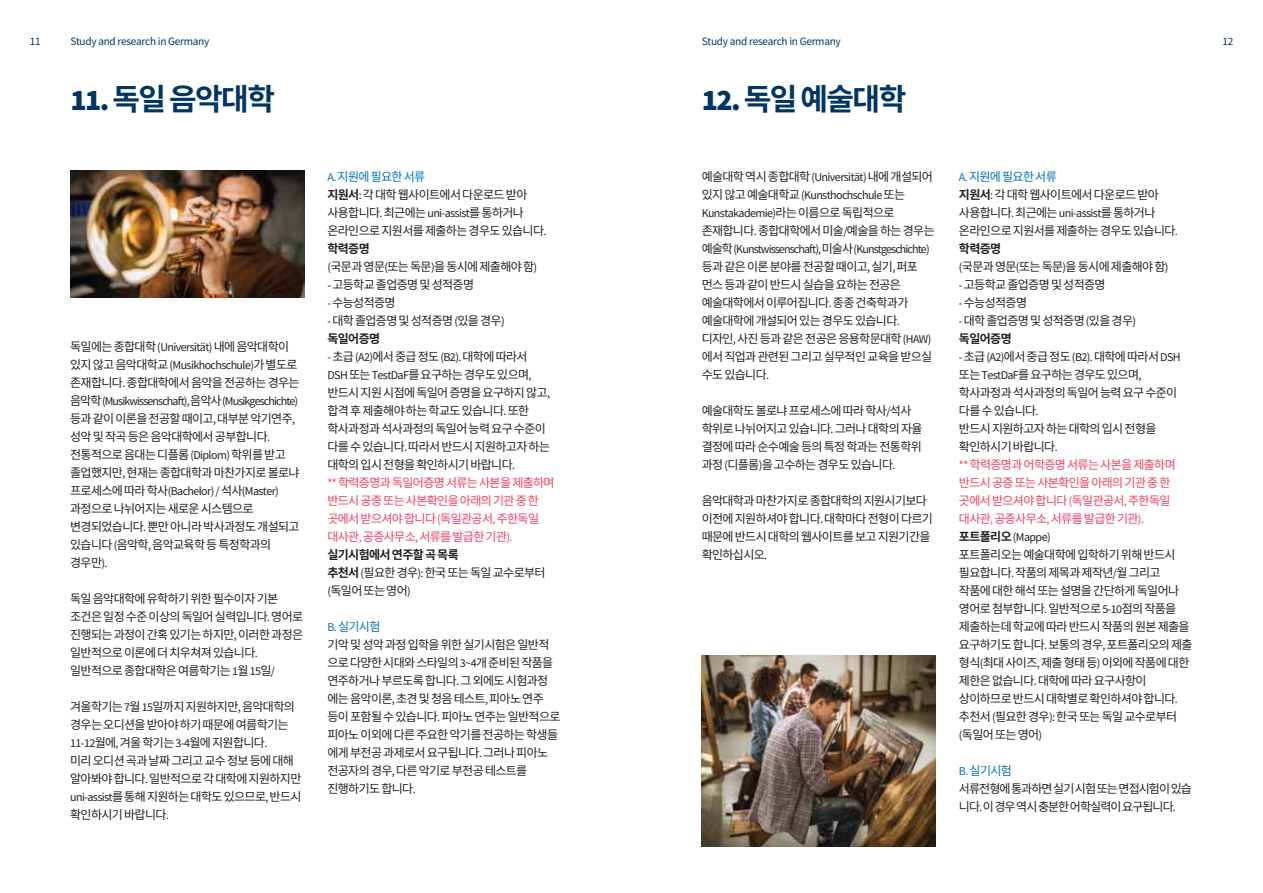
<style>
.page{position:relative;width:1263px;height:893px;background:#fff}
.page>*{position:absolute;margin:0;border:0;box-sizing:border-box;transform-origin:0 0}
.t1{font:700 30px "Source Han Sans HWK";letter-spacing:-.05em;color:#003663}
.t2{font:12px/18px "Source Han Sans HWK";letter-spacing:-.05em;color:#231f20}
.t3{font:12px/18px "Source Sans Pro";letter-spacing:-.05em;color:#231f20}
.t4{font:12px "Source Sans Pro";letter-spacing:-.075em;color:#231f20}
.t5{font:12px/18px "Source Han Sans HWK";letter-spacing:-.075em;color:#231f20}
.t6{font:11.25px "Source Sans Pro";letter-spacing:-.025em;color:#003663}
.s1{font-family:"Source Sans Pro";font-weight:900}
.s2{font-family:"Source Sans Pro"}
.s3{font-family:"Source Han Sans HWK"}
.s4{font-family:"Source Sans Pro";color:#0072bc}
.s5{color:#0072bc}
.s6{font-weight:700}
.s7{font-family:"Source Sans Pro";color:#ef4060}
.s8{color:#ef4060}
.s9{font-family:"Source Han Sans HWK";font-weight:700}
</style>
<div class="page">
<img style="left:70px;top:170px;width:234px;height:128px">
<img style="left:702px;top:655px;width:233px;height:191px">
<p class="t6" style="left:70px;top:35px;width:140px">Study and research in Germany</p>
<p class="t6" style="left:702px;top:35px;width:140px">Study and research in Germany</p>
<p class="t6" style="left:30px;top:35px;width:12px">11</p>
<p class="t6" style="left:1222px;top:35px;width:12px">12</p>
<h1 class="t1" style="left:70px;top:82px;width:206px"><span class="s1">11.</span> 독일음악대학</h1>
<h1 class="t1" style="left:702px;top:82px;width:206px"><span class="s1">12.</span> 독일예술대학</h1>
<p class="t2" style="left:70px;top:338px;width:220px">독일에는종합대학 <span class="s2">(Universität)</span> 내에음악대학이</p>
<p class="t3" style="left:70px;top:356px;width:229px"><span class="s3">있지않고음악대학교</span> (Musikhochschule)<span class="s3">가별도로</span></p>
<p class="t2" style="left:70px;top:374px;width:231px">존재합니다<span class="s2">.</span> 종합대학에서음악을전공하는경우는</p>
<p class="t4" style="left:70px;top:393px;width:230px"><span class="s3">음악학</span> (Musikwissenschaft), <span class="s3">음악사</span> (Musikgeschichte)</p>
<p class="t2" style="left:70px;top:410px;width:231px">등과같이이론을전공할때이고<span class="s2">,</span> 대부분악기연주<span class="s2">, </span>성악및작곡등은음악대학에서공부합니다<span class="s2">. </span>전통적으로음대는디플롬 <span class="s2">(Diplom)</span> 학위를받고 졸업했지만<span class="s2">,</span> 현재는종합대학과마찬가지로볼로냐</p>
<p class="t3" style="left:70px;top:482px;width:210px"><span class="s3">프로세스에따라학사</span>(Bachelor) / <span class="s3">석사</span>(Master)</p>
<p class="t2" style="left:70px;top:500px;width:231px">과정으로나뉘어지는새로운시스템으로 변경되었습니다<span class="s2">.</span> 뿐만아니라박사과정도개설되고 있습니다 <span class="s2">(</span>음악학<span class="s2">,</span> 음악교육학등특정학과의 경우만<span class="s2">).</span></p>
<p class="t2" style="left:70px;top:590px;width:235px">독일음악대학에유학하기위한필수이자기본 조건은일정수준이상의독일어실력입니다<span class="s2">.</span> 영어로 진행되는과정이간혹있기는하지만<span class="s2">,</span> 이러한과정은 일반적으로이론에더치우쳐져있습니다<span class="s2">. </span>일반적으로종합대학은여름학기는 <span class="s2">1</span>월 <span class="s2">15</span>일<span class="s2">/</span></p>
<p class="t2" style="left:70px;top:698px;width:233px">겨울학기는 <span class="s2">7</span>월 <span class="s2">15</span>일까지지원하지만<span class="s2">,</span> 음악대학의 경우는오디션을받아야하기때문에여름학기는<br><span class="s2">11-12</span>월에<span class="s2">,</span> 겨울학기는 <span class="s2">3-4</span>월에지원합니다<span class="s2">. </span>미리오디션곡과날짜그리고교수정보등에대해 알아봐야합니다<span class="s2">.</span> 일반적으로각대학에지원하지만 <span class="s2">uni-assist</span>를통해지원하는대학도있으므로<span class="s2">,</span> 반드시 확인하시기바랍니다<span class="s2">.</span></p>
<p class="t2" style="left:327px;top:168px;width:220px"><span class="s4">A.</span> <span class="s5">지원에필요한서류<br></span><span class="s6">지원서</span><span class="s2">:</span> 각대학웹사이트에서다운로드받아 사용합니다<span class="s2">.</span> 최근에는 <span class="s2">uni-assist</span>를통하거나 온라인으로지원서를제출하는경우도있습니다<span class="s2">. </span><span class="s6">학력증명 </span><span class="s2">(</span>국문과영문<span class="s2">(</span>또는독문<span class="s2">)</span>을동시에제출해야함<span class="s2">)</span></p>
<p class="t2" style="left:327px;top:276px;width:148px"><span class="s2">-</span> 고등학교졸업증명및성적증명</p>
<p class="t2" style="left:327px;top:294px;width:70px"><span class="s2">-</span> 수능성적증명</p>
<p class="t2" style="left:327px;top:312px;width:179px"><span class="s2">-</span> 대학졸업증명및성적증명 <span class="s2">(</span>있을경우<span class="s2">) </span><span class="s6">독일어증명</span></p>
<p class="t2" style="left:327px;top:348px;width:229px"><span class="s2">-</span> 초급 <span class="s2">(A2)</span>에서중급정도 <span class="s2">(B2).</span> 대학에따라서<br><span class="s2">DSH</span> 또는 <span class="s2">TestDaF</span>를요구하는경우도있으며<span class="s2">, </span>반드시지원시점에독일어증명을요구하지않고<span class="s2">, </span>합격후제출해야하는학교도있습니다<span class="s2">.</span> 또한 학사과정과석사과정의독일어능력요구수준이 다를수있습니다<span class="s2">.</span> 따라서반드시지원하고자하는 대학의입시전형을확인하시기바랍니다<span class="s2">.<br></span><span class="s7">**</span> <span class="s8">학력증명과독일어증명서류는사본을제출하며 반드시공증또는사본확인을아래의기관중한 곳에서받으셔야합니다</span> <span class="s7">(</span><span class="s8">독일관공서</span><span class="s7">,</span> <span class="s8">주한독일 대사관</span><span class="s7">,</span> <span class="s8">공증사무소</span><span class="s7">,</span> <span class="s8">서류를발급한기관</span><span class="s7">). </span><span class="s6">실기시험에서연주할곡목록<br>추천서</span> <span class="s2">(</span>필요한경우<span class="s2">):</span> 한국또는독일교수로부터 <span class="s2">(</span>독일어또는영어<span class="s2">)</span></p>
<p class="t2" style="left:327px;top:618px;width:235px"><span class="s4">B.</span> <span class="s5">실기시험 </span>기악및성악과정입학을위한실기시험은일반적 으로다양한시대와스타일의 <span class="s2">3~4</span>개준비된작품을 연주하거나부르도록합니다<span class="s2">.</span> 그외에도시험과정 에는음악이론<span class="s2">,</span> 초견및청음테스트<span class="s2">,</span> 피아노연주 등이포함될수있습니다<span class="s2">.</span> 피아노연주는일반적으로 피아노이외에다른주요한악기를전공하는학생들 에게부전공과제로서요구됩니다<span class="s2">.</span> 그러나피아노 전공자의경우<span class="s2">,</span> 다른악기로부전공테스트를 진행하기도합니다<span class="s2">.</span></p>
<p class="t2" style="left:702px;top:167px;width:233px">예술대학역시종합대학 <span class="s2">(Universität)</span> 내에개설되어</p>
<p class="t3" style="left:702px;top:186px;width:205px"><span class="s3">있지않고예술대학교</span> (Kunsthochschule <span class="s3">또는<br></span>Kunstakademie)<span class="s3">라는이름으로독립적으로</span></p>
<p class="t2" style="left:702px;top:221px;width:235px">존재합니다<span class="s2">.</span> 종합대학에서미술<span class="s2">/</span>예술을하는경우는</p>
<p class="t4" style="left:702px;top:241px;width:229px"><span class="s3">예술학</span> (Kunstwissenschaft), <span class="s3">미술사</span> (Kunstgeschichte)</p>
<p class="t2" style="left:702px;top:257px;width:232px">등과같은이론분야를전공할때이고<span class="s2">,</span> 실기<span class="s2">,</span> 퍼포 먼스등과같이반드시실습을요하는전공은 예술대학에서이루어집니다<span class="s2">.</span> 종종건축학과가 예술대학에개설되어있는경우도있습니다<span class="s2">. </span>디자인<span class="s2">,</span> 사진등과같은전공은응용학문대학 <span class="s2">(HAW) </span>에서직업과관련된그리고실무적인교육을받으실 수도있습니다<span class="s2">.</span></p>
<p class="t2" style="left:702px;top:401px;width:222px">예술대학도볼로냐프로세스에따라학사<span class="s2">/</span>석사 학위로나뉘어지고있습니다<span class="s2">.</span> 그러나대학의자율 결정에따라순수예술등의특정학과는전통학위 과정 <span class="s2">(</span>디플롬<span class="s2">)</span>을고수하는경우도있습니다<span class="s2">.</span></p>
<p class="t2" style="left:702px;top:491px;width:233px">음악대학과마찬가지로종합대학의지원시기보다 이전에지원하셔야합니다<span class="s2">.</span> 대학마다전형이다르기 때문에반드시대학의웹사이트를보고지원기간을 확인하십시오<span class="s2">.</span></p>
<p class="t2" style="left:959px;top:167px;width:220px"><span class="s4">A.</span> <span class="s5">지원에필요한서류<br></span><span class="s6">지원서</span><span class="s2">:</span> 각대학웹사이트에서다운로드받아 사용합니다<span class="s2">.</span> 최근에는 <span class="s2">uni-assist</span>를통하거나 온라인으로지원서를제출하는경우도있습니다<span class="s2">. </span><span class="s6">학력증명 </span><span class="s2">(</span>국문과영문<span class="s2">(</span>또는독문<span class="s2">)</span>을동시에제출해야함<span class="s2">)</span></p>
<p class="t2" style="left:959px;top:275px;width:148px"><span class="s2">-</span> 고등학교졸업증명및성적증명</p>
<p class="t2" style="left:959px;top:293px;width:70px"><span class="s2">-</span> 수능성적증명</p>
<p class="t2" style="left:959px;top:311px;width:179px"><span class="s2">-</span> 대학졸업증명및성적증명 <span class="s2">(</span>있을경우<span class="s2">) </span><span class="s6">독일어증명</span></p>
<p class="t2" style="left:959px;top:347px;width:223px"><span class="s2">-</span> 초급 <span class="s2">(A2)</span>에서중급정도 <span class="s2">(B2).</span> 대학에따라서 <span class="s2">DSH </span>또는 <span class="s2">TestDaF</span>를요구하는경우도있으며<span class="s2">, </span>학사과정과석사과정의독일어능력요구수준이 다를수있습니다<span class="s2">. </span>반드시지원하고자하는대학의입시전형을 확인하시기바랍니다<span class="s2">.<br></span><span class="s7">**</span> <span class="s8">학력증명과어학증명서류는사본을제출하며 반드시공증또는사본확인을아래의기관중한 곳에서받으셔야합니다</span> <span class="s7">(</span><span class="s8">독일관공서</span><span class="s7">,</span> <span class="s8">주한독일 대사관</span><span class="s7">,</span> <span class="s8">공증사무소</span><span class="s7">,</span> <span class="s8">서류를발급한기관</span><span class="s7">).</span></p>
<p class="t4" style="left:959px;top:529px;width:93px"><span class="s9">포트폴리오</span> (Mappe)</p>
<p class="t2" style="left:959px;top:545px;width:235px">포트폴리오는예술대학에입학하기위해반드시 필요합니다<span class="s2">.</span> 작품의제목과제작년<span class="s2">/</span>월그리고 작품에대한해석또는설명을간단하게독일어나 영어로첨부합니다<span class="s2">.</span> 일반적으로 <span class="s2">5-10</span>점의작품을 제출하는데학교에따라반드시작품의원본제출을 요구하기도합니다<span class="s2">.</span> 보통의경우<span class="s2">,</span> 포트폴리오의제출 형식<span class="s2">(</span>최대사이즈<span class="s2">,</span> 제출형태등<span class="s2">)</span> 이외에작품에대한 제한은없습니다<span class="s2">.</span> 대학에따라요구사항이 상이하므로반드시대학별로확인하셔야합니다<span class="s2">. </span>추천서 <span class="s2">(</span>필요한경우<span class="s2">):</span> 한국또는독일교수로부터 <span class="s2">(</span>독일어또는영어<span class="s2">)</span></p>
<p class="t5" style="left:959px;top:761px;width:234px"><span class="s4">B.</span> <span class="s5">실기시험 </span>서류전형에통과하면실기시험또는면접시험이있습 니다<span class="s2">.</span> 이경우역시충분한어학실력이요구됩니다<span class="s2">.</span></p>
</div>
